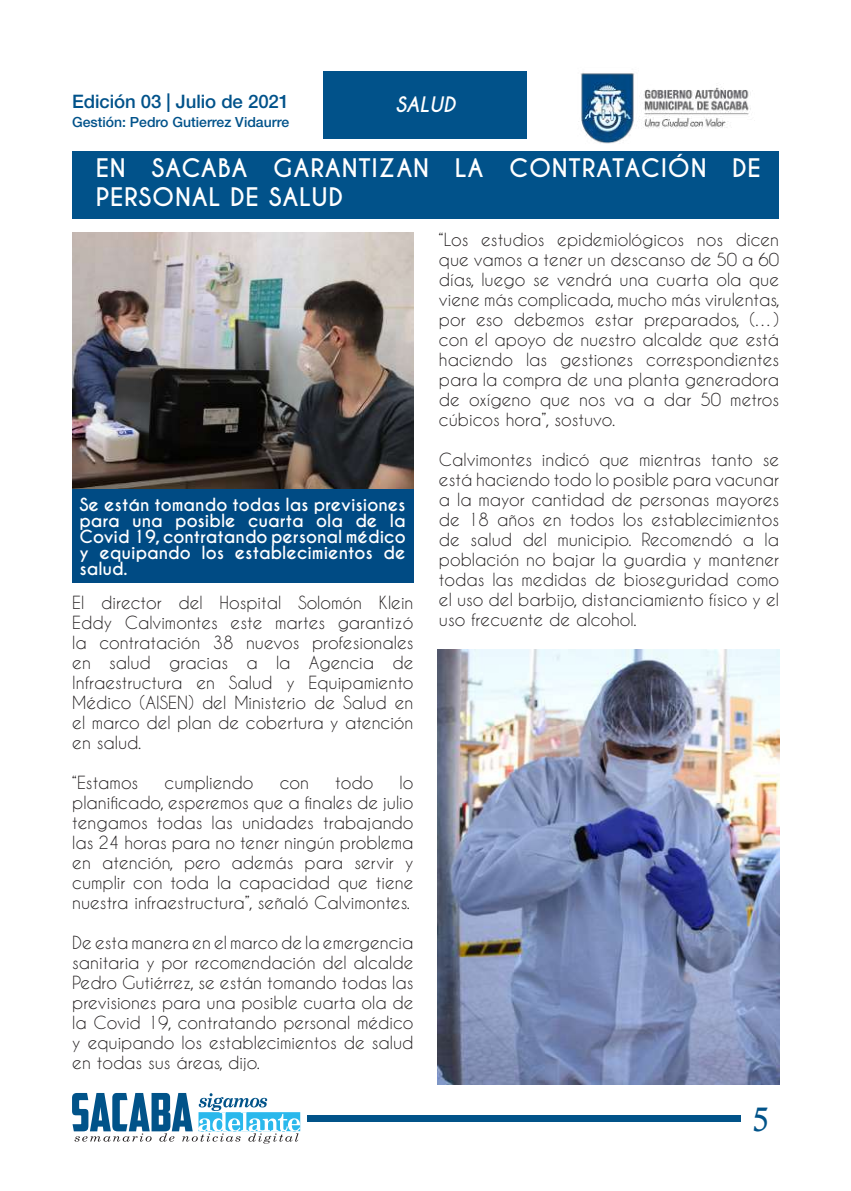
<style>
.page{position:relative;width:851px;height:1191px;background:#fff}
.page>*{position:absolute;margin:0;border:0;box-sizing:border-box;transform-origin:0 0}
.t1{font:34px "Calisto";color:#015389}
.t2{font:700 24px/28.8px "Caviar Dreams";letter-spacing:.03em;color:#fff}
.t3{font:italic 700 20px "Caviar Dreams";color:#fff}
.t4{font:500 18.6px "Helvetica Neue LT Pro";letter-spacing:-.005em;color:#01528a}
.t5{font:17px/20px "Caviar Dreams";color:#231f20;text-align:justify}
.t6{font:700 17px/16px "Caviar Dreams";color:#fff;text-align:justify}
.t7{font:500 14px "Helvetica Neue LT Pro";color:#01528a}
</style>
<div class="page">
<svg style="left:72px;top:1093px;width:228px;height:50px"></svg>
<div style="left:307px;top:1115px;width:433px;height:7px;background:#015389"></div>
<img style="left:578px;top:73px;width:173px;height:71px">
<div style="left:324px;top:71px;width:203px;height:68px;background:#01528a"></div>
<div style="left:72px;top:151px;width:707px;height:68px;background:#01528a"></div>
<img style="left:438px;top:649px;width:341px;height:435px">
<img style="left:72px;top:233px;width:341px;height:255px">
<div style="left:72px;top:489px;width:341px;height:94px;background:#004b84"></div>
<p class="t4" style="left:72px;top:90px;width:219px">Edición 03 | Julio de 2021</p>
<p class="t7" style="left:72px;top:113px;width:218px">Gestión: Pedro Gutierrez Vidaurre</p>
<p class="t3" style="left:395px;top:92px;width:61px">SALUD</p>
<h2 class="t2" style="left:96px;top:155px;width:666px">EN SACABA GARANTIZAN LA CONTRATACIÓN DE<br>PERSONAL DE SALUD</h2>
<p class="t6" style="left:79px;top:497px;width:327px">Se están tomando todas las previsiones para una posible cuarta ola de la Covid 19, contratando personal médico y equipando los establecimientos de salud.</p>
<p class="t5" style="left:72px;top:592px;width:342px">El director del Hospital Solomón Klein Eddy Calvimontes este martes garantizó la contratación 38 nuevos profesionales en salud gracias a la Agencia de Infraestructura en Salud y Equipamiento Médico (AISEN) del Ministerio de Salud en el marco del plan de cobertura y atención en salud.</p>
<p class="t5" style="left:72px;top:772px;width:67px">“Estamos</p>
<p class="t5" style="left:164px;top:772px;width:90px">cumpliendo</p>
<p class="t5" style="left:279px;top:772px;width:31px">con</p>
<p class="t5" style="left:335px;top:772px;width:40px">todo</p>
<p class="t5" style="left:72px;top:772px;width:342px;text-indent:327px">lo planificado, esperemos que a finales de julio tengamos todas las unidades trabajando las 24 horas para no tener ningún problema en atención, pero además para servir y cumplir con toda la capacidad que tiene nuestra infraestructura”, señaló Calvimontes.</p>
<p class="t5" style="left:72px;top:932px;width:342px">De esta manera en el marco de la emergencia sanitaria y por recomendación del alcalde Pedro Gutiérrez, se están tomando todas las previsiones para una posible cuarta ola de la Covid 19, contratando personal médico y equipando los establecimientos de salud en todas sus áreas, dijo.</p>
<p class="t5" style="left:439px;top:229px;width:342px">“Los estudios epidemiológicos nos dicen que vamos a tener un descanso de 50 a 60 días, luego se vendrá una cuarta ola que viene más complicada, mucho más virulentas, por eso debemos estar preparados, (…) con el apoyo de nuestro alcalde que está haciendo las gestiones correspondientes para la compra de una planta generadora de oxígeno que nos va a dar 50 metros cúbicos hora”, sostuvo.</p>
<p class="t5" style="left:439px;top:449px;width:341px">Calvimontes indicó que mientras tanto se está haciendo todo lo posible para vacunar a la mayor cantidad de personas mayores de 18 años en todos los establecimientos de salud del municipio. Recomendó a la población no bajar la guardia y mantener todas las medidas de bioseguridad como el uso del barbijo, distanciamiento físico y el uso frecuente de alcohol.</p>
<h1 class="t1" style="left:752px;top:1099px;width:19px">5</h1>
</div>
